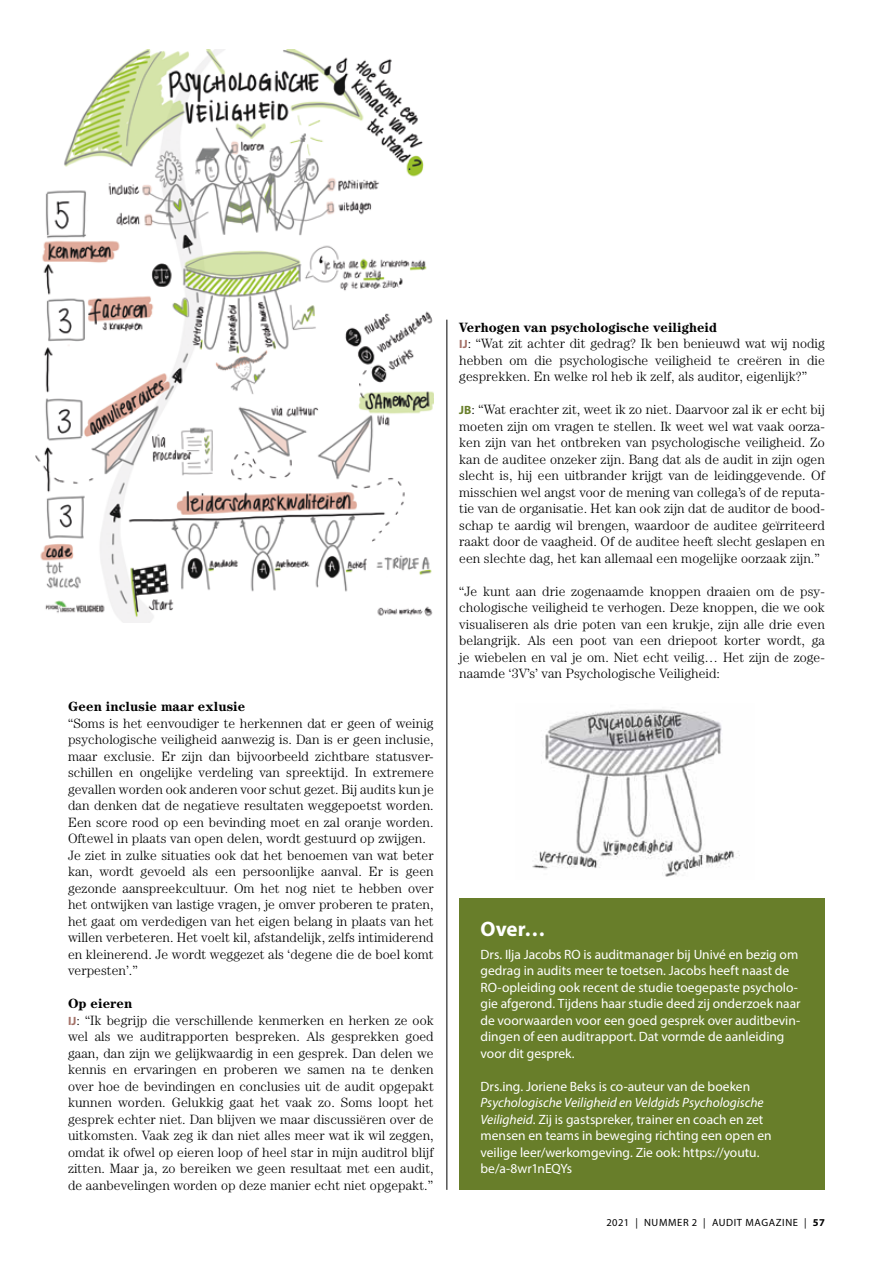
<style>
.page{position:relative;width:893px;height:1263px;background:#fff}
.page>*{position:absolute;margin:0;border:0;box-sizing:border-box;transform-origin:0 0}
.t1{font:700 21px "Myriad Pro";color:#fff}
.t2{font:300 13.5px/16.5px "Century LT";letter-spacing:.005em;color:#000}
.t3{font:13.5px/16.5px "Myriad Pro";color:#fff}
.t4{font:700 13.5px "Century LT";letter-spacing:.005em;color:#000}
.t5{font:10.5px "Myriad Pro";letter-spacing:.06em;color:#000}
.s1{font-weight:700}
.s2{font-family:"Myriad Pro";font-weight:700;font-size:12px;color:#a37167}
.s3{font-family:"Myriad Pro";font-weight:700;font-size:12px;color:#687e2a}
.s4{font-style:italic}
</style>
<div class="page">
<hr style="left:446px;top:320px;width:1px;height:870px;background:#000">
<div style="left:459px;top:898px;width:366px;height:292px;background:#687e2a"></div>
<img style="left:532px;top:709px;width:208px;height:168px">
<img style="left:35px;top:50px;width:399px;height:573px">
<p class="t4" style="left:68px;top:698px;width:179px">Geen inclusie maar exlusie</p>
<p class="t2" style="left:68px;top:714px;width:367px">“Soms is het eenvoudiger te herkennen dat er geen of weinig psychologische veiligheid aanwezig is. Dan is er geen inclusie, maar exclusie. Er zijn dan bijvoorbeeld zichtbare statusver&shy;schillen en ongelijke verdeling van spreektijd. In extremere gevallen worden ook anderen voor schut gezet. Bij audits kun je dan denken dat de negatieve resultaten weggepoetst worden.<br>Een score rood op een bevinding moet en zal oranje worden.<br>Oftewel in plaats van open delen, wordt gestuurd op zwijgen.<br>Je ziet in zulke situaties ook dat het benoemen van wat beter kan, wordt gevoeld als een persoonlijke aanval. Er is geen gezonde aanspreekcultuur. Om het nog niet te hebben over het ontwijken van lastige vragen, je omver proberen te praten, het gaat om verdedigen van het eigen belang in plaats van het willen verbeteren. Het voelt kil, afstandelijk, zelfs intimiderend en kleinerend. Je wordt weggezet als ‘degene die de boel komt verpesten’.”</p>
<p class="t2" style="left:68px;top:995px;width:367px"><span class="s1">Op eieren<br></span><span class="s2">IJ</span>: “Ik begrijp die verschillende kenmerken en herken ze ook wel als we auditrapporten bespreken. Als gesprekken goed gaan, dan zijn we gelijkwaardig in een gesprek. Dan delen we kennis en ervaringen en proberen we samen na te denken over hoe de bevindingen en conclusies uit de audit opgepakt kunnen worden. Gelukkig gaat het vaak zo. Soms loopt het gesprek echter niet. Dan blijven we maar discussiëren over de uitkomsten. Vaak zeg ik dan niet alles meer wat ik wil zeggen, omdat ik ofwel op eieren loop of heel star in mijn auditrol blijf zitten. Maar ja, zo bereiken we geen resultaat met een audit, de aanbevelingen worden op deze manier echt niet opgepakt.”</p>
<p class="t2" style="left:459px;top:318px;width:367px"><span class="s1">Verhogen van psychologische veiligheid<br></span><span class="s2">IJ</span>: “Wat zit achter dit gedrag? Ik ben benieuwd wat wij nodig hebben om die psychologische veiligheid te creëren in die gesprekken. En welke rol heb ik zelf, als auditor, eigenlijk?”</p>
<p class="t2" style="left:459px;top:401px;width:367px;text-align:justify"><span class="s3">JB</span>: “Wat erachter zit, weet ik zo niet. Daarvoor zal ik er echt bij moeten zijn om vragen te stellen. Ik weet wel wat vaak oorza&shy;ken zijn van het ontbreken van psychologische veiligheid. Zo kan de auditee onzeker zijn. Bang dat als de audit in zijn ogen slecht is, hij een uitbrander krijgt van de leidinggevende. Of misschien wel angst voor de mening van collega’s of de reputa&shy;tie van de organisatie. Het kan ook zijn dat de auditor de bood&shy;schap te aardig wil brengen, waardoor de auditee geïrriteerd raakt door de vaagheid. Of de auditee heeft slecht geslapen en een slechte dag, het kan allemaal een mogelijke oorzaak zijn.”</p>
<p class="t2" style="left:459px;top:582px;width:367px;text-align:justify">“Je kunt aan drie zogenaamde knoppen draaien om de psy&shy;chologische veiligheid te verhogen. Deze knoppen, die we ook visualiseren als drie poten van een krukje, zijn alle drie even belangrijk. Als een poot van een driepoot korter wordt, ga je wiebelen en val je om. Niet echt veilig… Het zijn de zoge&shy;naamde ‘3V’s’ van Psychologische Veiligheid:</p>
<h1 class="t1" style="left:480px;top:915px;width:66px">Over…</h1>
<p class="t3" style="left:480px;top:946px;width:322px">Drs. Ilja Jacobs RO is auditmanager bij Univé en bezig om gedrag in audits meer te toetsen. Jacobs heeft naast de RO-opleiding ook recent de studie toegepaste psycholo&shy;gie afgerond. Tijdens haar studie deed zij onderzoek naar de voorwaarden voor een goed gesprek over auditbevin&shy;dingen of een auditrapport. Dat vormde de aanleiding voor dit gesprek.</p>
<p class="t3" style="left:480px;top:1078px;width:271px">Drs.ing. Joriene Beks is co-auteur van de boeken</p>
<p class="t3" style="left:480px;top:1094px;width:293px"><span class="s4">Psychologische Veiligheid en Veldgids Psychologische Veiligheid</span>. Zij is gastspreker, trainer en coach en zet mensen en teams in beweging richting een open en veilige leer/werkomgeving. Zie ook: https://youtu. be/a-8wr1nEQYs</p>
<p class="t5" style="left:606px;top:1216px;width:220px">2021 | NUMMER 2 | AUDIT MAGAZINE | <span class="s1">57</span></p>
</div>
